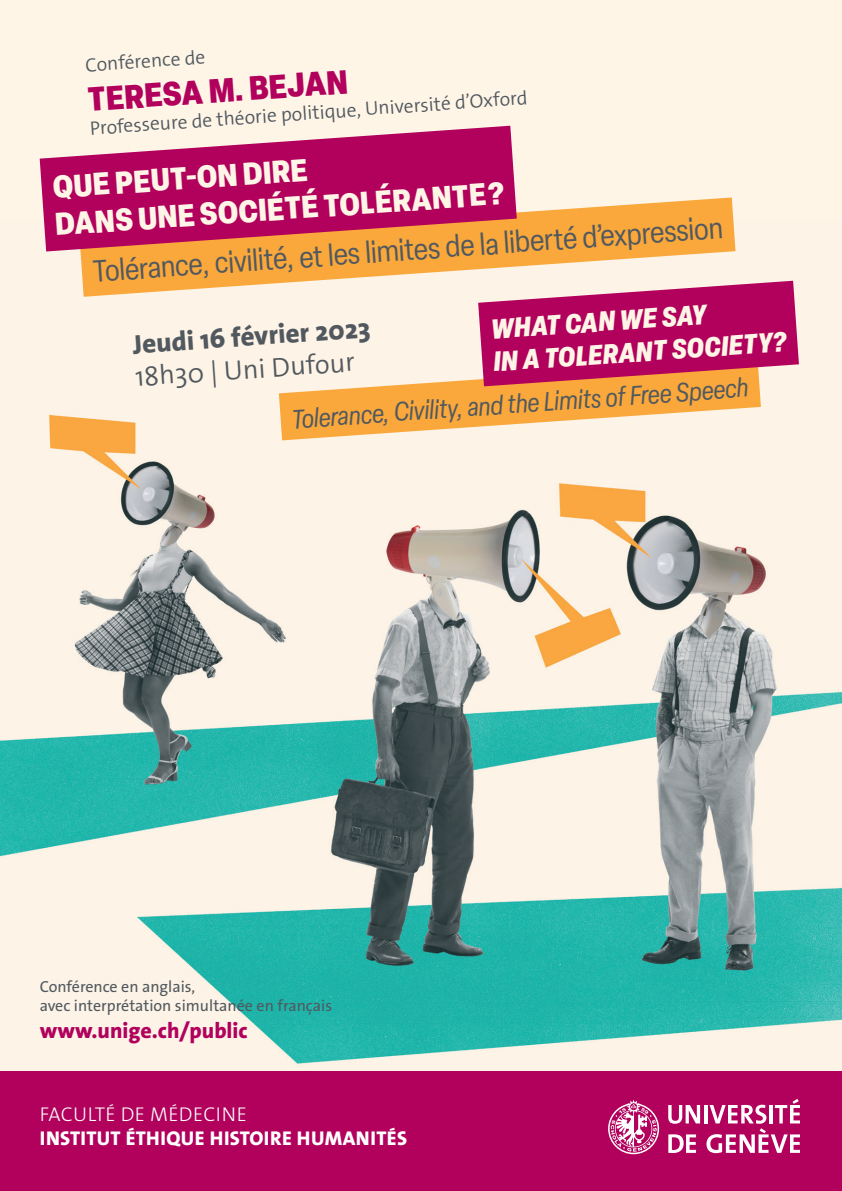
<style>
.page{position:relative;width:842px;height:1191px;background:#fef5e7}
.page>*{position:absolute;margin:0;border:0;box-sizing:border-box;transform-origin:0 0}
.t1{font:900 condensed 33.1px "Elza";color:#b1015c}
.t2{font:900 condensed 31px "Elza";color:#fef5e7}
.t3{font:condensed 30.2px "Elza";color:#51595f}
.t4{font:800 27.3px "The Sans Os F";color:#51595f}
.t5{font:300 27.3px "The Sans Os F";color:#51595f}
.t6{font:italic 900 condensed 27.2px/32.7px "Elza";color:#fef5e7}
.t7{font:italic condensed 26.3px "Elza";color:#51595f}
.t8{font:800 22px "The Sans Os F";color:#b1015c}
.t9{font:800 20px/24px "The Sans Os F";letter-spacing:.02em;color:#fff}
.t10{font:300 19.5px "The Sans Os F";color:#51595f}
.t11{font:16px/19.2px "The Sans Os F";color:#51595f}
.s1{font-weight:300}
</style>
<div class="page">
<img style="left:0;top:245px;width:842px;height:819px">
<div style="left:0;top:1071px;width:842px;height:120px;background:#b1015c"></div>
<svg style="left:608px;top:1100px;width:51px;height:54px"></svg>
<svg style="left:668px;top:1105px;width:32px;height:18px"></svg>
<hr style="left:704px;top:1105px;width:3px;height:18px;background:#fff">
<svg style="left:668px;top:1134px;width:28px;height:19px"></svg>
<svg style="left:706px;top:1099px;width:94px;height:54px"></svg>
<svg style="left:279px;top:281px;width:520px;height:159px"></svg>
<svg style="left:80px;top:197px;width:655px;height:100px;fill:#faa83b"></svg>
<svg style="left:40px;top:126px;width:477px;height:125px;background:#c4376b"></svg>
<p class="t10" style="left:85px;top:53px;width:122px;rotate:-4deg">Conférence de</p>
<p class="t1" style="left:86px;top:76px;width:262px;rotate:-4deg">TERESA M. BEJAN</p>
<p class="t10" style="left:89px;top:116px;width:440px;rotate:-4deg">Professeure de théorie politique, Université d’Oxford</p>
<p class="t2" style="left:51px;top:165px;width:257px;rotate:-4deg">QUE PEUT-ON DIRE</p>
<p class="t2" style="left:54px;top:202px;width:451px;rotate:-4deg">DANS UNE SOCIÉTÉ TOLÉRANTE ?</p>
<p class="t3" style="left:92px;top:252px;width:633px;rotate:-4deg">Tolérance, civilité, et les limites de la liberté d’expression</p>
<p class="t6" style="left:490px;top:312px;width:295px;rotate:-4deg">WHAT CAN WE SAY<br>IN A TOLERANT SOCIETY?</p>
<p class="t4" style="left:132px;top:327px;width:239px;rotate:-4deg">Jeudi 16 février 2023</p>
<p class="t5" style="left:134px;top:359px;width:222px;rotate:-4deg">18h30 | Uni Dufour</p>
<p class="t7" style="left:291px;top:402px;width:459px;rotate:-4deg">Tolerance, Civility, and the Limits of Free Speech</p>
<p class="t11" style="left:40px;top:977px;width:294px">Conférence en anglais,<br>avec interprétation simultanée en français</p>
<p class="t8" style="left:40px;top:1016px;width:210px">www.unige.ch/public</p>
<p class="t9" style="left:40px;top:1102px;width:369px"><span class="s1">FACULTÉ DE MÉDECINE<br></span>INSTITUT ÉTHIQUE HISTOIRE HUMANITÉS</p>
</div>
